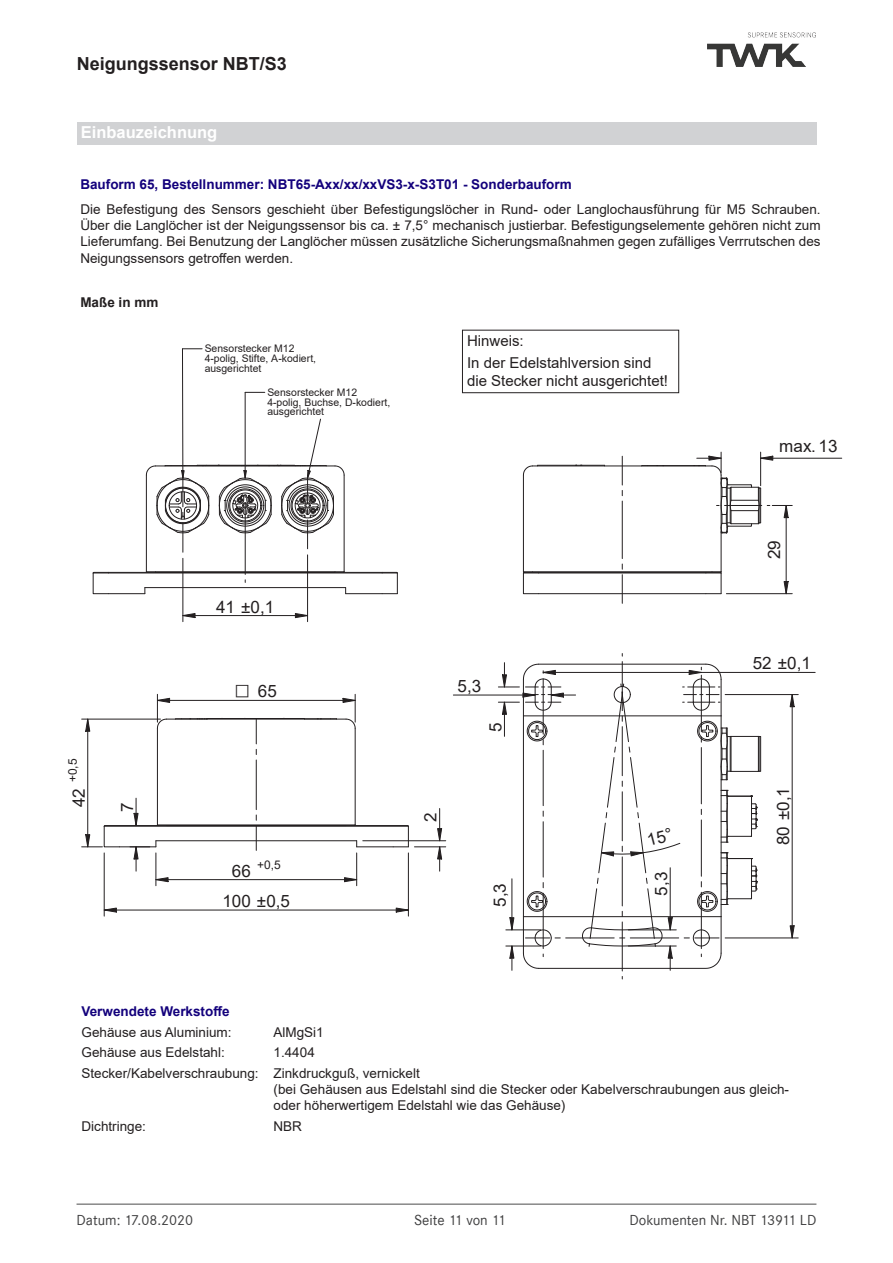
<style>
.page{position:relative;width:893px;height:1263px;background:#fff}
.page>*{position:absolute;margin:0;border:0;box-sizing:border-box;transform-origin:0 0}
.t1{font:700 18px "Arial";color:#231f20}
.t2{font:17.1px "Arial";color:#231f20}
.Absatzüberschriften{font:700 16.5px "Arial";color:#fff}
.Absatzüberschriften-2{font:15px/18px "Arial";color:#231f20}
.t3{font:15px "Corporate S";color:#3e3e3f}
.Blocksatz{font:13.5px/16.2px "Arial";color:#231f20;text-align:justify}
.Absatzüberschriften-3{font:700 13.5px "Arial";color:#13017c}
.Blocksatz-2{font:700 13.5px "Arial";color:#231f20}
.t4{font:12px "Arial";color:#231f20}
.t5{font:10.35px/9.8px "Arial";color:#231f20}
</style>
<div class="page">
<hr style="left:77px;top:1203px;width:739px;height:2px;background:#878787">
<img style="left:707px;top:33px;width:108px;height:33px">
<div style="left:77px;top:122px;width:739px;height:23px;background:#d1d2d4"></div>
<hr style="left:648px;top:465px;width:51px;height:1px;background:#231f20">
<hr style="left:538px;top:465px;width:66px;height:1px;background:#231f20">
<hr style="left:539px;top:593px;width:167px;height:1px;background:#231f20">
<hr style="left:539px;top:572px;width:167px;height:1px;background:#231f20">
<hr style="left:539px;top:573px;width:167px;height:1px;background:#231f20">
<hr style="left:533px;top:466px;width:179px;height:1px;background:#231f20">
<svg style="left:523px;top:465px;width:15px;height:10px"></svg>
<hr style="left:721px;top:475px;width:1px;height:97px;background:#231f20">
<hr style="left:533px;top:571px;width:179px;height:1px;background:#231f20">
<hr style="left:523px;top:475px;width:1px;height:97px;background:#231f20">
<svg style="left:523px;top:571px;width:16px;height:23px"></svg>
<svg style="left:706px;top:571px;width:16px;height:23px"></svg>
<hr style="left:156px;top:840px;width:201px;height:1px;background:#231f20">
<hr style="left:119px;top:846px;width:37px;height:1px;background:#231f20">
<hr style="left:357px;top:846px;width:36px;height:1px;background:#231f20">
<hr style="left:105px;top:825px;width:303px;height:1px;background:#231f20">
<hr style="left:104px;top:826px;width:304px;height:1px;background:#231f20">
<svg style="left:393px;top:825px;width:16px;height:22px"></svg>
<hr style="left:355px;top:728px;width:1px;height:97px;background:#231f20">
<hr style="left:157px;top:728px;width:1px;height:97px;background:#231f20">
<hr style="left:622px;top:922px;width:1px;height:49px;background:#231f20">
<hr style="left:622px;top:662px;width:1px;height:49px;background:#231f20">
<hr style="left:726px;top:593px;width:66px;height:1px;background:#231f20">
<svg style="left:783px;top:581px;width:6px;height:14px"></svg>
<hr style="left:786px;top:505px;width:1px;height:89px;background:#231f20">
<svg style="left:694px;top:452px;width:98px;height:82px"></svg>
<hr style="left:761px;top:458px;width:81px;height:1px;background:#231f20">
<hr style="left:182px;top:349px;width:1px;height:129px;background:#231f20">
<svg style="left:182px;top:348px;width:20px;height:1px"></svg>
<hr style="left:245px;top:392px;width:1px;height:86px;background:#231f20">
<svg style="left:245px;top:392px;width:20px;height:1px"></svg>
<hr style="left:245px;top:503px;width:1px;height:71px;background:#231f20">
<hr style="left:206px;top:465px;width:88px;height:1px;background:#231f20">
<hr style="left:145px;top:587px;width:201px;height:1px;background:#231f20">
<hr style="left:108px;top:593px;width:37px;height:1px;background:#231f20">
<hr style="left:346px;top:593px;width:36px;height:1px;background:#231f20">
<hr style="left:108px;top:572px;width:274px;height:1px;background:#231f20">
<hr style="left:108px;top:573px;width:274px;height:1px;background:#231f20">
<svg style="left:382px;top:572px;width:16px;height:22px"></svg>
<svg style="left:93px;top:572px;width:16px;height:22px"></svg>
<hr style="left:155px;top:466px;width:180px;height:1px;background:#231f20">
<hr style="left:344px;top:475px;width:1px;height:97px;background:#231f20">
<hr style="left:155px;top:571px;width:180px;height:1px;background:#231f20">
<hr style="left:146px;top:475px;width:1px;height:97px;background:#231f20">
<hr style="left:82px;top:719px;width:78px;height:1px;background:#231f20">
<svg style="left:85px;top:718px;width:5px;height:14px"></svg>
<svg style="left:82px;top:825px;width:38px;height:23px"></svg>
<hr style="left:87px;top:719px;width:1px;height:128px;background:#231f20">
<svg style="left:130px;top:846px;width:20px;height:25px"></svg>
<svg style="left:133px;top:798px;width:6px;height:29px"></svg>
<svg style="left:146px;top:465px;width:63px;height:87px"></svg>
<svg style="left:218px;top:418px;width:127px;height:131px"></svg>
<hr style="left:183px;top:558px;width:1px;height:64px;background:#231f20">
<hr style="left:307px;top:555px;width:1px;height:67px;background:#231f20">
<svg style="left:182px;top:613px;width:14px;height:5px"></svg>
<svg style="left:295px;top:613px;width:14px;height:5px"></svg>
<hr style="left:183px;top:615px;width:125px;height:1px;background:#231f20">
<svg style="left:256px;top:826px;width:1px;height:24px"></svg>
<hr style="left:256px;top:760px;width:1px;height:50px;background:#231f20">
<svg style="left:622px;top:575px;width:1px;height:28px"></svg>
<hr style="left:622px;top:501px;width:1px;height:58px;background:#231f20">
<svg style="left:622px;top:456px;width:1px;height:40px"></svg>
<hr style="left:104px;top:853px;width:1px;height:63px;background:#231f20">
<hr style="left:408px;top:853px;width:1px;height:63px;background:#231f20">
<svg style="left:103px;top:907px;width:14px;height:6px"></svg>
<svg style="left:396px;top:907px;width:13px;height:6px"></svg>
<hr style="left:104px;top:910px;width:304px;height:1px;background:#231f20">
<hr style="left:156px;top:853px;width:1px;height:33px;background:#231f20">
<hr style="left:356px;top:853px;width:1px;height:33px;background:#231f20">
<svg style="left:155px;top:877px;width:14px;height:5px"></svg>
<svg style="left:344px;top:877px;width:14px;height:5px"></svg>
<hr style="left:156px;top:879px;width:201px;height:1px;background:#231f20">
<hr style="left:453px;top:695px;width:82px;height:1px;background:#231f20">
<hr style="left:543px;top:672px;width:272px;height:1px;background:#231f20">
<svg style="left:154px;top:694px;width:202px;height:60px"></svg>
<hr style="left:157px;top:700px;width:198px;height:1px;background:#231f20">
<hr style="left:363px;top:840px;width:83px;height:1px;background:#231f20">
<hr style="left:414px;top:846px;width:32px;height:1px;background:#231f20">
<hr style="left:439px;top:808px;width:1px;height:33px;background:#231f20">
<svg style="left:437px;top:828px;width:5px;height:43px"></svg>
<hr style="left:725px;top:694px;width:73px;height:1px;background:#231f20">
<hr style="left:725px;top:938px;width:73px;height:1px;background:#231f20">
<svg style="left:789px;top:694px;width:6px;height:13px"></svg>
<svg style="left:789px;top:925px;width:6px;height:14px"></svg>
<hr style="left:792px;top:694px;width:1px;height:244px;background:#231f20">
<div style="left:462px;top:330px;width:217px;height:63px;border:1px solid #231f20"></div>
<svg style="left:498px;top:663px;width:263px;height:307px"></svg>
<h1 class="t1" style="left:77px;top:51px;width:212px">Neigungssensor NBT/S3</h1>
<p class="Absatzüberschriften" style="left:81px;top:121px;width:138px">Einbauzeichnung</p>
<p class="Absatzüberschriften-3" style="left:80px;top:175px;width:493px">Bauform 65, Bestellnummer: NBT65-Axx/xx/xxVS3-x-S3T01 - Sonderbauform</p>
<p class="Blocksatz" style="left:80px;top:201px;width:742px">Die Befestigung des Sensors geschieht über Befestigungslöcher in Rund- oder Langlochausführung für M5 Schrauben.<br>Über die Langlöcher ist der Neigungssensor bis ca. ± 7,5° mechanisch justierbar. Befestigungselemente gehören nicht zum Lieferumfang. Bei Benutzung der Langlöcher müssen zusätzliche Sicherungsmaßnahmen gegen zufälliges Verrrutschen des Neigungssensors getroffen werden.</p>
<p class="Blocksatz-2" style="left:80px;top:293px;width:80px">Maße in mm</p>
<p class="t5" style="left:205px;top:344px;width:113px">Sensorstecker M12<br>4-polig, Stifte, A-kodiert, ausgerichtet</p>
<p class="t5" style="left:267px;top:387px;width:125px">Sensorstecker M12<br>4-polig, Buchse, D-kodiert, ausgerichtet</p>
<p class="Absatzüberschriften-2" style="left:467px;top:331px;width:58px">Hinweis:</p>
<p class="Absatzüberschriften-2" style="left:467px;top:354px;width:202px">In der Edelstahlversion sind die Stecker nicht ausgerichtet!</p>
<p class="t4" style="left:64px;top:782px;width:25px;rotate:-90deg">+0,5</p>
<p class="t2" style="left:67px;top:807px;width:20px;rotate:-90deg">42</p>
<p class="t2" style="left:115px;top:812px;width:11px;rotate:-90deg">7</p>
<p class="t2" style="left:216px;top:595px;width:60px">41 ±0,1</p>
<p class="t2" style="left:236px;top:679px;width:43px">❑ 65</p>
<p class="t2" style="left:232px;top:859px;width:20px">66</p>
<p class="t4" style="left:257px;top:856px;width:25px">+0,5</p>
<p class="t2" style="left:222px;top:889px;width:69px">100 ±0,5</p>
<p class="t2" style="left:458px;top:674px;width:25px">5,3</p>
<p class="t2" style="left:484px;top:732px;width:11px;rotate:-90deg">5</p>
<p class="t2" style="left:419px;top:822px;width:11px;rotate:-90deg">2</p>
<p class="t2" style="left:488px;top:907px;width:25px;rotate:-90deg">5,3</p>
<p class="t2" style="left:649px;top:896px;width:25px;rotate:-90deg">5,3</p>
<p class="t2" style="left:779px;top:434px;width:60px">max. 13</p>
<p class="t2" style="left:762px;top:559px;width:20px;rotate:-90deg">29</p>
<p class="t2" style="left:753px;top:652px;width:60px">52 ±0,1</p>
<p class="t2" style="left:771px;top:845px;width:60px;rotate:-90deg">80 ±0,1</p>
<p class="Absatzüberschriften-3" style="left:82px;top:1002px;width:149px">Verwendete Werkstoffe</p>
<p class="Blocksatz" style="left:82px;top:1024px;width:152px">Gehäuse aus Aluminium:</p>
<p class="Blocksatz" style="left:274px;top:1024px;width:52px">AlMgSi1</p>
<p class="Blocksatz" style="left:82px;top:1044px;width:145px">Gehäuse aus Edelstahl:</p>
<p class="Blocksatz" style="left:274px;top:1044px;width:43px">1.4404</p>
<p class="Blocksatz" style="left:274px;top:1065px;width:517px;text-align:left;text-indent:-192px">Stecker/Kabelverschraubung: Zinkdruckguß, vernickelt<br>(bei Gehäusen aus Edelstahl sind die Stecker oder Kabelverschraubungen aus gleich&shy;oder höherwertigem Edelstahl wie das Gehäuse)</p>
<p class="Blocksatz" style="left:82px;top:1118px;width:66px">Dichtringe:</p>
<p class="Blocksatz" style="left:274px;top:1118px;width:30px">NBR</p>
<p class="t3" style="left:77px;top:1211px;width:118px">Datum: 17.08.2020</p>
<p class="t3" style="left:414px;top:1211px;width:93px">Seite 11 von 11</p>
<p class="t3" style="left:629px;top:1211px;width:189px">Dokumenten Nr. NBT 13911 LD</p>
</div>
